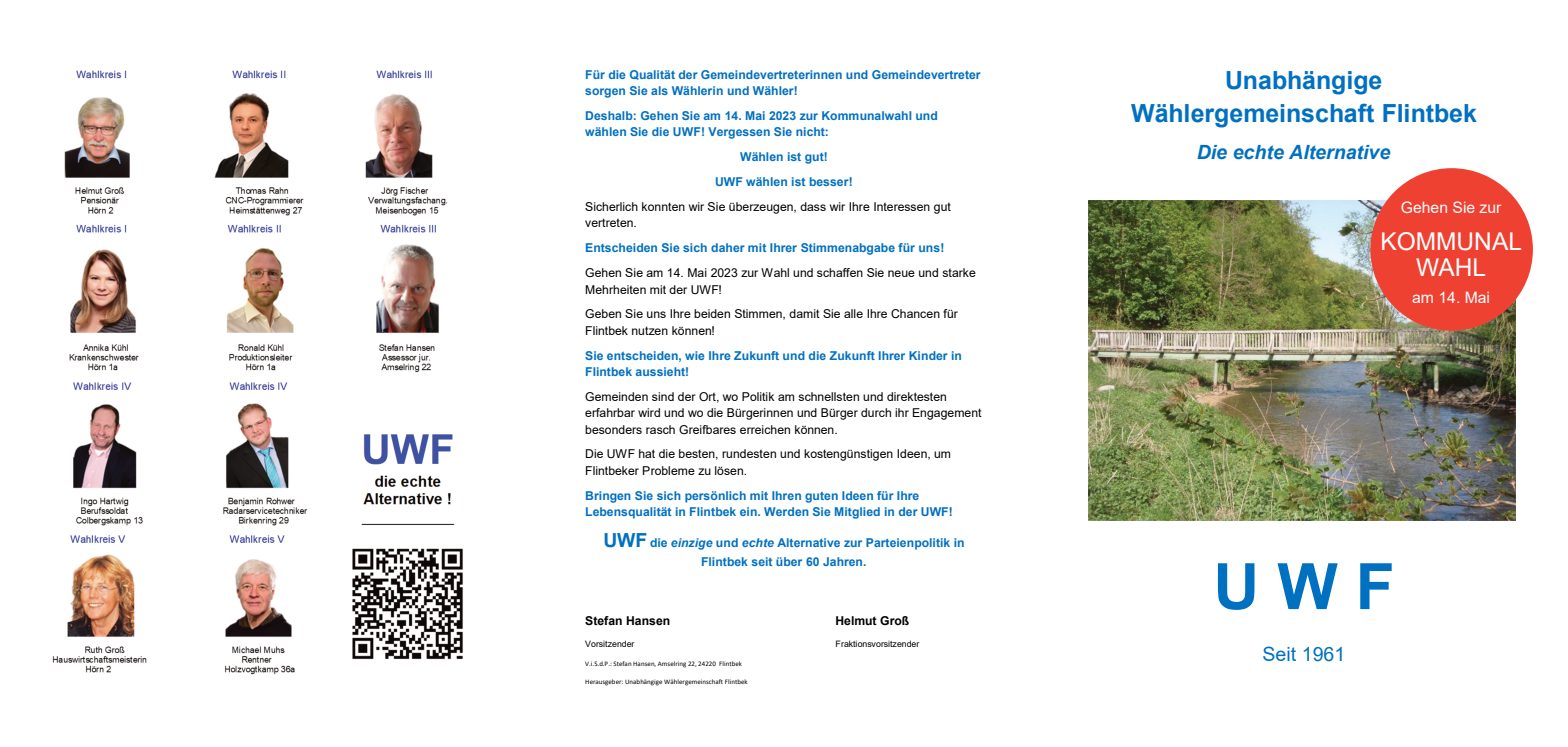
<style>
.page{position:relative;width:1568px;height:747px;background:#fff}
.page>*{position:absolute;margin:0;border:0;box-sizing:border-box;transform-origin:0 0}
.t1{font:700 63.96px "Arial";color:#0070c0}
.t2{font:700 24.94px/32.9px "Arial";color:#0070c0;text-align:center}
.t3{font:24.5px/26.2px "Arial";color:#fff;text-align:center}
.t4{font:italic 700 19.6px "Arial";color:#0070c0}
.t5{font:19.6px "Arial";color:#0070c0}
.t6{font:15.75px "Arial";color:#fff}
.t7{font:700 12.16px/16.2px "Arial";color:#0070c0}
.t8{font:12.16px/16.4px "Arial";color:#000}
.t9{font:700 12.16px "Arial";color:#000}
.t10{font:8.84px "Arial";letter-spacing:-.01em;color:#000}
.t11{font:6.91px "Calibri";letter-spacing:.005em;color:#000}
.s1{font-size:19.34px}
.s2{font-style:italic}
</style>
<div class="page">
<img style="left:52px;top:70px;width:411px;height:605px">
<img style="left:1088px;top:200px;width:427px;height:320px">
<div style="left:1370px;top:168px;width:162px;height:163px;background:#ee4131;border-radius:50%"></div>
<p class="t7" style="left:585px;top:66px;width:397px">Für die Qualität der Gemeindevertreterinnen und Gemeindevertreter sorgen Sie als Wählerin und Wähler!</p>
<p class="t7" style="left:585px;top:107px;width:354px">Deshalb: Gehen Sie am 14. Mai 2023 zur Kommunalwahl und wählen Sie die UWF! Vergessen Sie nicht:</p>
<p class="t7" style="left:715px;top:144px;width:139px;line-height:25px;text-align:center">Wählen ist gut!<br>UWF wählen ist besser!</p>
<p class="t8" style="left:585px;top:199px;width:367px">Sicherlich konnten wir Sie überzeugen, dass wir Ihre Interessen gut vertreten.</p>
<p class="t7" style="left:585px;top:240px;width:361px">Entscheiden Sie sich daher mit Ihrer Stimmenabgabe für uns!</p>
<p class="t8" style="left:585px;top:265px;width:392px">Gehen Sie am 14. Mai 2023 zur Wahl und schaffen Sie neue und starke<br>Mehrheiten mit der UWF!</p>
<p class="t8" style="left:585px;top:306px;width:374px">Geben Sie uns Ihre beiden Stimmen, damit Sie alle Ihre Chancen für<br>Flintbek nutzen können!</p>
<p class="t7" style="left:585px;top:347px;width:378px">Sie entscheiden, wie Ihre Zukunft und die Zukunft Ihrer Kinder in<br>Flintbek aussieht!</p>
<p class="t8" style="left:585px;top:388px;width:398px">Gemeinden sind der Ort, wo Politik am schnellsten und direktesten erfahrbar wird und wo die Bürgerinnen und Bürger durch ihr Engagement besonders rasch Greifbares erreichen können.</p>
<p class="t8" style="left:585px;top:446px;width:367px">Die UWF hat die besten, rundesten und kostengünstigen Ideen, um<br>Flintbeker Probleme zu lösen.</p>
<p class="t7" style="left:585px;top:487px;width:369px">Bringen Sie sich persönlich mit Ihren guten Ideen für Ihre<br>Lebensqualität in Flintbek ein. Werden Sie Mitglied in der UWF!</p>
<p class="t7" style="left:603px;top:533px;width:363px;line-height:18.9px;text-align:center"><span class="s1">UWF</span> die <span class="s2">einzige</span> und <span class="s2">echte</span> Alternative zur Parteienpolitik in<br>Flintbek seit über 60 Jahren.</p>
<p class="t9" style="left:585px;top:614px;width:86px">Stefan Hansen</p>
<p class="t9" style="left:835px;top:614px;width:75px">Helmut Groß</p>
<p class="t10" style="left:585px;top:638px;width:51px">Vorsitzender</p>
<p class="t10" style="left:835px;top:638px;width:85px">Fraktionsvorsitzender</p>
<p class="t11" style="left:585px;top:660px;width:158px">V.i.S.d.P.: Stefan Hansen, Amselring 22, 24220 Flintbek</p>
<p class="t11" style="left:585px;top:679px;width:164px">Herausgeber: Unabhängige Wählergemeinschaft Flintbek</p>
<h2 class="t2" style="left:1131px;top:64px;width:347px">Unabhängige<br>Wählergemeinschaft Flintbek</h2>
<h3 class="t4" style="left:1196px;top:141px;width:195px">Die echte Alternative</h3>
<p class="t6" style="left:1400px;top:202px;width:102px">Gehen Sie zur</p>
<h3 class="t3" style="left:1380px;top:231px;width:143px">KOMMUNAL<br>WAHL</h3>
<p class="t6" style="left:1412px;top:291px;width:79px">am 14. Mai</p>
<h1 class="t1" style="left:1213px;top:551px;width:183px">U W F</h1>
<h3 class="t5" style="left:1262px;top:643px;width:84px">Seit 1961</h3>
</div>
